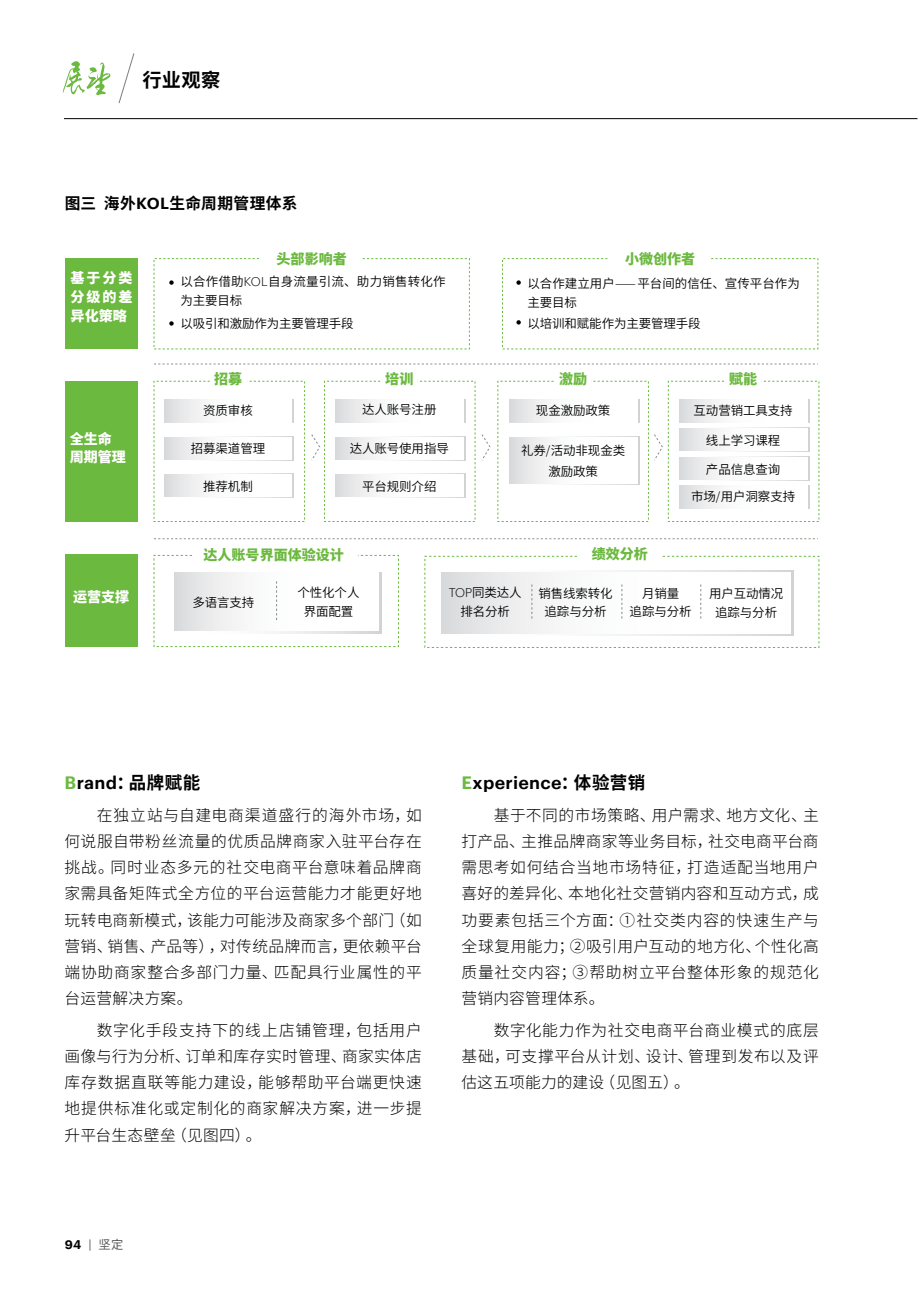
<style>
.page{position:relative;width:918px;height:1290px;background:#fff}
.page>*{position:absolute;margin:0;border:0;box-sizing:border-box;transform-origin:0 0}
.t1{font:700 19.25px "Source Han Sans CN";color:#000}
.t2{font:600 17.5px "Graphik";letter-spacing:.02em;color:#000}
.t3{font:700 17.5px "Source Han Sans CN";color:#000}
.t4{font:300 15.75px/26.2px "Source Han Sans CN";letter-spacing:.035em;color:#000;text-align:justify}
.t5{font:700 15.75px "Source Han Sans CN";letter-spacing:.015em;color:#000}
.t6{font:800 14px "Source Han Sans CN";color:#6bb93e}
.t7{font:800 14px/18.7px "Source Han Sans CN";color:#fff;text-align:justify}
.t8{font:12.42px/18.4px "Source Han Sans CN";letter-spacing:-.01em;color:#000;text-align:center}
.t9{font:12.42px/18.7px "Source Han Sans CN";letter-spacing:.02em;color:#000}
.t10{font:600 12.25px "Graphik";color:#000}
.s1{font-family:"Graphik";font-weight:600}
.s2{font-family:"Graphik";font-weight:300}
.s3{font-weight:300}
.s4{font-family:"Graphik";font-weight:600;color:#6bb93e}
.s5{font-weight:400;color:#595757}
.s6{font-family:"Source Han Sans CN";font-weight:400;color:#595757}
.s7{color:#6bb93e}
.s8{font-family:"Source Han Sans CN";font-weight:700}
</style>
<div class="page">
<hr style="left:64px;top:118px;width:853px;height:1px;background:#000">
<svg style="left:63px;top:61px;width:47px;height:34px"></svg>
<svg style="left:118px;top:53px;width:17px;height:50px"></svg>
<svg style="left:153px;top:380px;width:152px;height:142px"></svg>
<svg style="left:154px;top:364px;width:664px;height:1px"></svg>
<svg style="left:154px;top:538px;width:664px;height:1px"></svg>
<div style="left:65px;top:259px;width:73px;height:90px;background:#6bb93e"></div>
<div style="left:65px;top:381px;width:73px;height:140px;background:#6bb93e"></div>
<div style="left:65px;top:554px;width:73px;height:92px;background:#6bb93e"></div>
<svg style="left:311px;top:380px;width:180px;height:142px"></svg>
<svg style="left:497px;top:380px;width:322px;height:142px"></svg>
<svg style="left:153px;top:258px;width:317px;height:92px"></svg>
<svg style="left:502px;top:258px;width:316px;height:92px"></svg>
<svg style="left:153px;top:555px;width:246px;height:92px"></svg>
<svg style="left:424px;top:555px;width:395px;height:93px"></svg>
<p class="t1" style="left:143px;top:69px;width:79px">行业观察</p>
<p class="t5" style="left:65px;top:195px;width:234px">图三 海外<span class="s1">KOL</span>生命周期管理体系</p>
<p class="t7" style="left:71px;top:269px;width:63px">基于分类分级的差异化策略</p>
<p class="t6" style="left:277px;top:251px;width:72px">头部影响者</p>
<p class="t9" style="left:180px;top:272px;width:267px">以合作借助<span class="s2">KOL</span>自身流量引流、助力销售转化作为主要目标</p>
<p class="t8" style="left:180px;top:314px;width:175px">以吸引和激励作为主要管理手段</p>
<p class="t6" style="left:625px;top:251px;width:72px">小微创作者</p>
<p class="t8" style="left:527px;top:275px;width:274px;text-align:left">以合作建立用户<span class="s3">⸺</span>平台间的信任、宣传平台作为主要目标</p>
<p class="t8" style="left:527px;top:314px;width:175px">以培训和赋能作为主要管理手段</p>
<p class="t7" style="left:70px;top:429px;width:58px">全生命周期管理</p>
<p class="t7" style="left:73px;top:588px;width:58px">运营支撑</p>
<p class="t6" style="left:214px;top:371px;width:30px">招募</p>
<p class="t6" style="left:385px;top:371px;width:30px">培训</p>
<p class="t6" style="left:559px;top:371px;width:30px">激励</p>
<p class="t6" style="left:729px;top:371px;width:30px">赋能</p>
<p class="t8" style="left:203px;top:401px;width:51px">资质审核</p>
<p class="t8" style="left:362px;top:401px;width:76px">达人账号注册</p>
<p class="t8" style="left:536px;top:402px;width:76px">现金激励政策</p>
<p class="t8" style="left:693px;top:402px;width:101px">互动营销工具支持</p>
<p class="t8" style="left:706px;top:431px;width:76px">线上学习课程</p>
<p class="t8" style="left:706px;top:460px;width:76px">产品信息查询</p>
<p class="t8" style="left:691px;top:488px;width:106px">市场<span class="s2">/</span>用户洞察支持</p>
<p class="t8" style="left:191px;top:439px;width:76px">招募渠道管理</p>
<p class="t8" style="left:203px;top:477px;width:51px">推荐机制</p>
<p class="t8" style="left:350px;top:439px;width:101px">达人账号使用指导</p>
<p class="t8" style="left:362px;top:477px;width:76px">平台规则介绍</p>
<p class="t8" style="left:521px;top:440px;width:106px;line-height:21.5px">礼券<span class="s2">/</span>活动非现金类激励政策</p>
<p class="t6" style="left:203px;top:546px;width:142px">达人账号界面体验设计</p>
<p class="t6" style="left:592px;top:546px;width:58px">绩效分析</p>
<p class="t8" style="left:192px;top:593px;width:63px">多语言支持</p>
<p class="t8" style="left:297px;top:584px;width:63px">个性化个人界面配置</p>
<p class="t8" style="left:538px;top:584px;width:76px">销售线索转化追踪与分析</p>
<p class="t8" style="left:449px;top:584px;width:74px"><span class="s2">TOP</span>同类达人排名分析</p>
<p class="t8" style="left:629px;top:584px;width:63px">月销量<br>追踪与分析</p>
<p class="t8" style="left:709px;top:585px;width:76px">用户互动情况追踪与分析</p>
<p class="t3" style="left:64px;top:773px;width:137px"><span class="s4">B</span><span class="s1">rand</span>：品牌赋能</p>
<p class="t4" style="left:64px;top:802px;width:359px;text-indent:32px">在独立站与自建电商渠道盛行的海外市场，如何说服自带粉丝流量的优质品牌商家入驻平台存在挑战。同时业态多元的社交电商平台意味着品牌商家需具备矩阵式全方位的平台运营能力才能更好地玩转电商新模式，该能力可能涉及商家多个部门（如营销、销售、产品等），对传统品牌而言，更依赖平台端协助商家整合多部门力量、匹配具行业属性的平台运营解决方案。</p>
<p class="t4" style="left:64px;top:1017px;width:359px;text-indent:32px">数字化手段支持下的线上店铺管理，包括用户画像与行为分析、订单和库存实时管理、商家实体店库存数据直联等能力建设，能够帮助平台端更快速地提供标准化或定制化的商家解决方案，进一步提升平台生态壁垒（见图四）。</p>
<p class="t10" style="left:65px;top:1235px;width:60px">94 <span class="s5">|</span> <span class="s6">坚定</span></p>
<p class="t2" style="left:461px;top:770px;width:185px"><span class="s7">E</span>xperience<span class="s8">：体验营销</span></p>
<p class="t4" style="left:461px;top:802px;width:359px;text-indent:32px">基于不同的市场策略、用户需求、地方文化、主打产品、主推品牌商家等业务目标，社交电商平台商需思考如何结合当地市场特征，打造适配当地用户喜好的差异化、本地化社交营销内容和互动方式，成功要素包括三个方面：①社交类内容的快速生产与全球复用能力；②吸引用户互动的地方化、个性化高质量社交内容；③帮助树立平台整体形象的规范化营销内容管理体系。</p>
<p class="t4" style="left:461px;top:1017px;width:359px;text-indent:32px">数字化能力作为社交电商平台商业模式的底层基础，可支撑平台从计划、设计、管理到发布以及评估这五项能力的建设（见图五）。</p>
</div>
